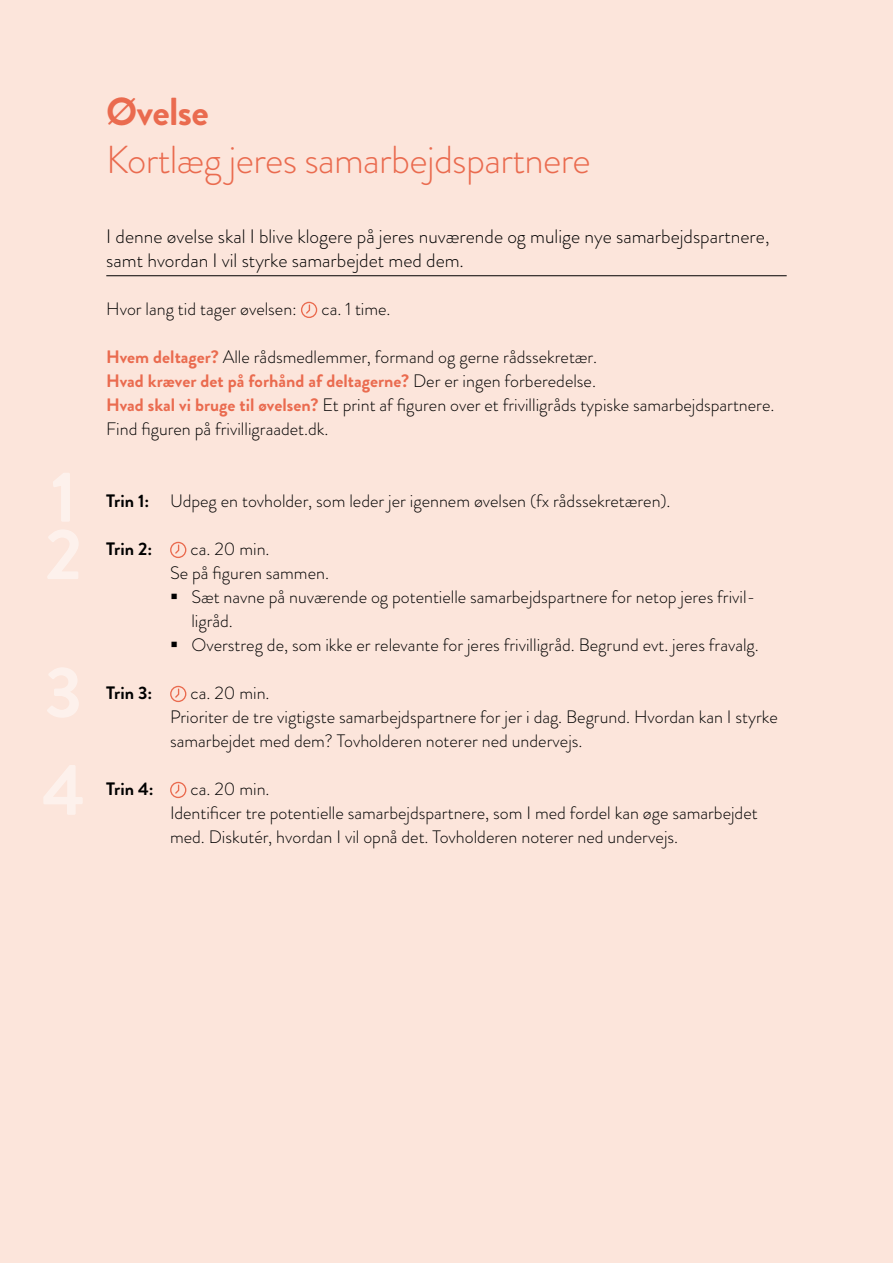
<style>
.page{position:relative;width:893px;height:1263px;background:#fce5db}
.page>*{position:absolute;margin:0;border:0;box-sizing:border-box;transform-origin:0 0}
.øvelser_H1_øvelse{font:300 39px "Brandon Grotesque";letter-spacing:-.015em;color:#ea6b4f}
.øvelser_H1_øvelse-2{font:700 39px "Brandon Grotesque";letter-spacing:-.015em;color:#ea6b4f}
.øvelser_manchet{font:300 19.5px/24px "Brandon Grotesque";color:#000}
.øvelser_Normal_tab_1{font:300 18px/24px "Brandon Grotesque";color:#000}
.øvelser_Normal_u_afstand{font:300 18px/24px "Brandon Grotesque";color:#000}
.øvelser_Normal_tab_punkt{font:300 18px/24px "Brandon Grotesque";color:#000}
.øvelser_Normal_tab_2{font:300 18px/24px "Brandon Grotesque";color:#000}
.øvelser_Normal_u_afstand-2{font:700 18px "Brandon Grotesque";color:#ea6b4f}
.øvelser_Normal_tab_2_u_afstand{font:300 18px/24px "Brandon Grotesque";color:#000}
.øvelser_Normal_tab_2_u_afstand-2{font:700 18px "Brandon Grotesque";color:#000}
.øvelser_Normal_tab_1-2{font:700 18px "Brandon Grotesque";color:#000}
.øvelser_Normal_tab_2-2{font:700 18px "Brandon Grotesque";color:#000}
.s1{font-weight:700;color:#ea6b4f}
.s2{font-weight:300;color:#000}
.s3{font-weight:700}
</style>
<div class="page">
<hr style="left:106px;top:275px;width:681px;height:1px;background:#000">
<svg style="left:301px;top:302px;width:16px;height:16px"></svg>
<svg style="left:170px;top:542px;width:16px;height:16px"></svg>
<svg style="left:170px;top:686px;width:16px;height:16px"></svg>
<svg style="left:170px;top:782px;width:16px;height:16px"></svg>
<h1 class="øvelser_H1_øvelse-2" style="left:106px;top:84px;width:104px">Øvelse</h1>
<h1 class="øvelser_H1_øvelse" style="left:106px;top:133px;width:486px">Kortlæg jeres samarbejdspartnere</h1>
<p class="øvelser_manchet" style="left:106px;top:224px;width:665px">I denne øvelse skal I blive klogere på jeres nuværende og mulige nye samarbejdspartnere, samt hvordan I vil styrke samarbejdet med dem.</p>
<p class="øvelser_Normal_tab_1" style="left:106px;top:297px;width:192px">Hvor lang tid tager øvelsen:</p>
<p class="øvelser_Normal_tab_1" style="left:321px;top:297px;width:71px">ca. 1 time.</p>
<p class="øvelser_Normal_u_afstand" style="left:106px;top:345px;width:492px"><span class="s1">Hvem deltager?</span> Alle rådsmedlemmer, formand og gerne rådssekretær.</p>
<p class="øvelser_Normal_u_afstand-2" style="left:106px;top:368px;width:491px">Hvad kræver det på forhånd af deltagerne? <span class="s2">Der er ingen forberedelse.</span></p>
<p class="øvelser_Normal_u_afstand" style="left:106px;top:393px;width:670px"><span class="s1">Hvad skal vi bruge til øvelsen?</span> Et print af figuren over et frivilligråds typiske samarbejdspartnere.<br>Find figuren på frivilligraadet.dk.</p>
<p class="øvelser_Normal_tab_1" style="left:106px;top:489px;width:566px"><span class="s3">Trin 1:</span> Udpeg en tovholder, som leder jer igennem øvelsen (fx rådssekretæren).</p>
<p class="øvelser_Normal_tab_2_u_afstand-2" style="left:106px;top:536px;width:47px">Trin 2:</p>
<p class="øvelser_Normal_tab_2_u_afstand" style="left:170px;top:537px;width:160px;text-indent:21px">ca. 20 min.<br>Se på figuren sammen.</p>
<p class="øvelser_Normal_tab_punkt" style="left:191px;top:585px;width:565px">Sæt navne på nuværende og potentielle samarbejdspartnere for netop jeres frivil&shy;ligråd.</p>
<p class="øvelser_Normal_tab_punkt" style="left:191px;top:633px;width:569px">Overstreg de, som ikke er relevante for jeres frivilligråd. Begrund evt. jeres fravalg.</p>
<p class="øvelser_Normal_tab_1-2" style="left:106px;top:680px;width:47px">Trin 3:</p>
<p class="øvelser_Normal_tab_1" style="left:191px;top:681px;width:80px">ca. 20 min.</p>
<p class="øvelser_Normal_tab_1" style="left:170px;top:705px;width:609px">Prioriter de tre vigtigste samarbejdspartnere for jer i dag. Begrund. Hvordan kan I styrke samarbejdet med dem? Tovholderen noterer ned undervejs.</p>
<p class="øvelser_Normal_tab_2-2" style="left:106px;top:776px;width:49px">Trin 4:</p>
<p class="øvelser_Normal_tab_2" style="left:191px;top:777px;width:80px">ca. 20 min.</p>
<p class="øvelser_Normal_tab_2" style="left:170px;top:801px;width:589px">Identificer tre potentielle samarbejdspartnere, som I med fordel kan øge samarbejdet med. Diskutér, hvordan I vil opnå det. Tovholderen noterer ned undervejs.</p>
</div>
